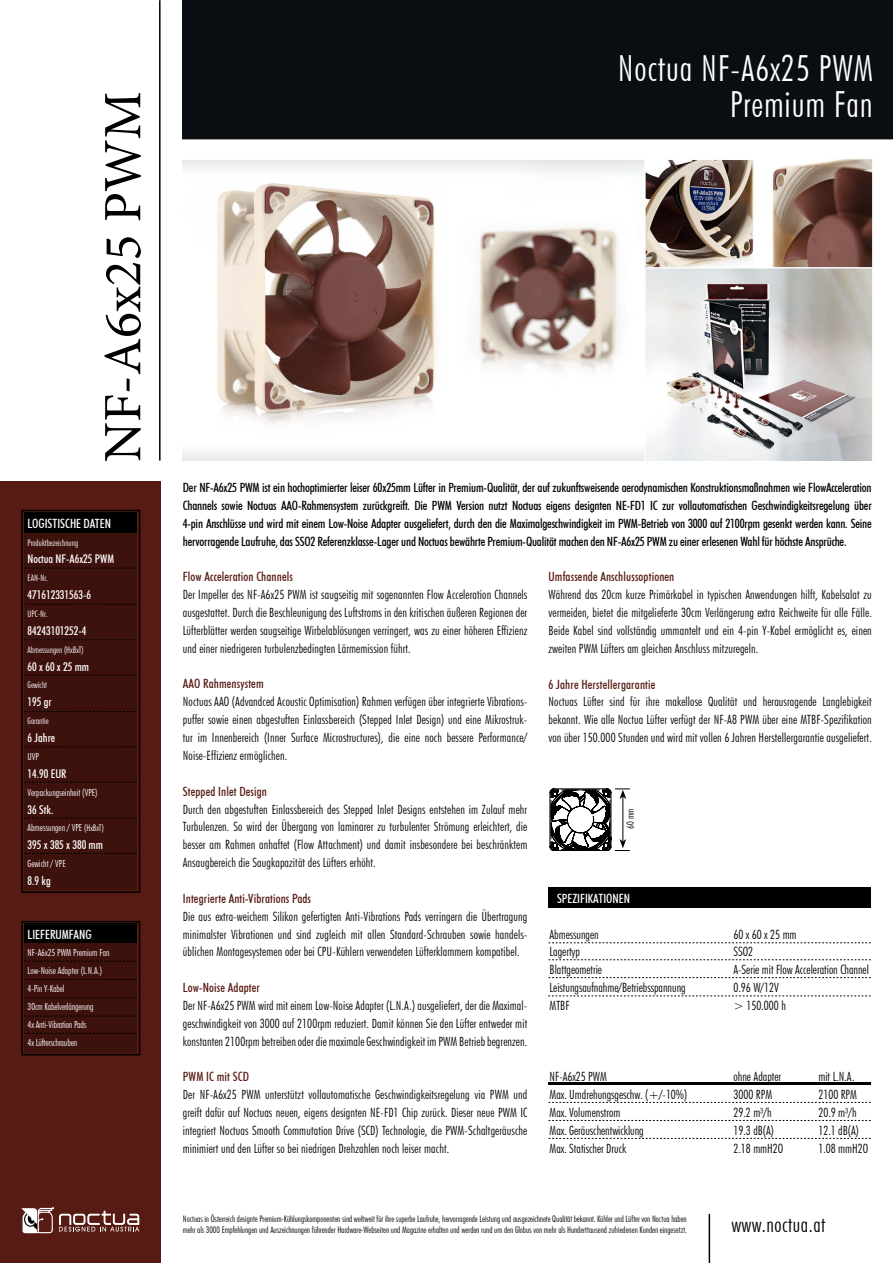
<style>
.page{position:relative;width:893px;height:1263px;background:#fff}
.page>*{position:absolute;margin:0;border:0;box-sizing:border-box;transform-origin:0 0}
.t1{font:54px "Minion Pro";color:#000}
.t2{font:300 condensed 36px/35.7px "Futura BT";letter-spacing:.025em;color:#fff;text-align:right}
.t3{font:300 condensed 21px "Futura BT";letter-spacing:.025em;color:#000}
.t4{font:300 condensed 12.75px/17.9px "Futura BT";letter-spacing:.01em;color:#000;text-align:justify}
.t5{font:500 condensed 12.75px/17.9px "Futura BT";letter-spacing:-.015em;color:#000;text-align:justify}
.t6{font:500 condensed 12.75px "Futura BT";letter-spacing:.01em;color:#571b13}
.t7{font:500 condensed 12.75px "Futura BT";color:#fff}
.t8{font:500 condensed 12px "Futura BT";color:#fff}
.t9{font:300 condensed 9.75px/17.9px "Futura BT";color:#fff}
.t10{font:300 condensed 9.75px "Futura BT";color:#000}
.t11{font:300 condensed 9px/10.8px "Futura BT";letter-spacing:-.005em;color:#000}
.t12{font:300 condensed 9px "Futura BT";color:#fff}
.s1{font-size:9px}
</style>
<div class="page">
<div style="left:0;top:482px;width:161px;height:781px;background:#571b13"></div>
<svg style="left:21px;top:1207px;width:119px;height:27px"></svg>
<div style="left:24px;top:531px;width:113px;height:358px;background:#3d120d"></div>
<div style="left:24px;top:513px;width:113px;height:20px;background:#000"></div>
<div style="left:21px;top:510px;width:119px;height:383px;border:2px solid #000"></div>
<div style="left:24px;top:942px;width:113px;height:110px;background:#3d120d"></div>
<div style="left:24px;top:924px;width:113px;height:19px;background:#000"></div>
<div style="left:21px;top:921px;width:119px;height:134px;border:2px solid #000"></div>
<svg style="left:24px;top:568px;width:113px;height:1px"></svg>
<svg style="left:24px;top:604px;width:113px;height:1px"></svg>
<svg style="left:24px;top:639px;width:113px;height:1px"></svg>
<svg style="left:24px;top:675px;width:113px;height:1px"></svg>
<svg style="left:24px;top:711px;width:113px;height:1px"></svg>
<svg style="left:24px;top:746px;width:113px;height:1px"></svg>
<svg style="left:24px;top:782px;width:113px;height:1px"></svg>
<svg style="left:24px;top:818px;width:113px;height:1px"></svg>
<svg style="left:24px;top:853px;width:113px;height:1px"></svg>
<hr style="left:709px;top:1214px;width:1px;height:49px;background:#000">
<svg style="left:24px;top:961px;width:113px;height:1px"></svg>
<svg style="left:24px;top:979px;width:113px;height:1px"></svg>
<div style="left:549px;top:888px;width:322px;height:20px;background:#000"></div>
<svg style="left:549px;top:959px;width:322px;height:1px"></svg>
<svg style="left:549px;top:942px;width:322px;height:1px"></svg>
<svg style="left:549px;top:1120px;width:322px;height:1px"></svg>
<svg style="left:549px;top:1102px;width:322px;height:1px"></svg>
<svg style="left:549px;top:1138px;width:322px;height:1px"></svg>
<hr style="left:549px;top:1083px;width:322px;height:2px;background:#000">
<svg style="left:549px;top:977px;width:322px;height:1px"></svg>
<svg style="left:24px;top:997px;width:113px;height:1px"></svg>
<svg style="left:24px;top:1016px;width:113px;height:1px"></svg>
<svg style="left:24px;top:1033px;width:113px;height:1px"></svg>
<hr style="left:159px;top:0;width:2px;height:460px;background:#000">
<svg style="left:550px;top:788px;width:80px;height:63px"></svg>
<svg style="left:548px;top:996px;width:323px;height:1px"></svg>
<img style="left:183px;top:0;width:710px;height:460px">
<h1 class="t1" style="left:87px;top:462px;width:372px;rotate:-90deg">NF-A6x25 PWM</h1>
<p class="t7" style="left:28px;top:515px;width:85px">LOGISTISCHE DATEN</p>
<p class="t12" style="left:28px;top:537px;width:52px">Produktbezeichnung</p>
<p class="t8" style="left:28px;top:552px;width:88px">Noctua NF-A6x25 PWM</p>
<p class="t12" style="left:28px;top:573px;width:22px">EAN-Nr.</p>
<p class="t8" style="left:28px;top:588px;width:65px">471612331563-6</p>
<p class="t12" style="left:28px;top:608px;width:22px">UPC-Nr.</p>
<p class="t8" style="left:28px;top:623px;width:60px">84243101252-4</p>
<p class="t12" style="left:28px;top:644px;width:58px">Abmessungen (HxBxT)</p>
<p class="t8" style="left:28px;top:659px;width:63px">60 x 60 x 25 mm</p>
<p class="t12" style="left:28px;top:680px;width:21px">Gewicht</p>
<p class="t8" style="left:28px;top:695px;width:26px">195 gr</p>
<p class="t12" style="left:28px;top:715px;width:23px">Garantie</p>
<p class="t8" style="left:28px;top:730px;width:29px">6 Jahre</p>
<p class="t9" style="left:28px;top:747px;width:13px">UVP</p>
<p class="t8" style="left:28px;top:766px;width:40px">14.90 EUR</p>
<p class="t9" style="left:28px;top:783px;width:72px">Verpackungseinheit (VPE)</p>
<p class="t8" style="left:28px;top:802px;width:27px">36 Stk.</p>
<p class="t9" style="left:28px;top:819px;width:78px">Abmessungen / VPE <span class="s1">(HxBxT)</span></p>
<p class="t8" style="left:28px;top:838px;width:77px">395 x 385 x 380 mm</p>
<p class="t9" style="left:28px;top:855px;width:40px">Gewicht / VPE</p>
<p class="t8" style="left:28px;top:873px;width:25px">8.9 kg</p>
<p class="t7" style="left:28px;top:926px;width:66px">LIEFERUMFANG</p>
<p class="t9" style="left:28px;top:944px;width:83px">NF-A6x25 PWM Premium Fan<br>Low-Noise Adapter (L.N.A.)<br>4-Pin Y-Kabel<br>30cm Kabelverlängerung<br>4x Anti-Vibration Pads<br>4x Lüfterschrauben</p>
<h2 class="t2" style="left:618px;top:50px;width:257px">Noctua NF-A6x25 PWM<br>Premium Fan</h2>
<p class="t5" style="left:183px;top:478px;width:690px">Der NF-A6x25 PWM ist ein hochoptimierter leiser 60x25mm Lüfter in Premium-Qualität, der auf zukunftsweisende aerodynamischen Konstruktionsmaßnahmen wie FlowAcceleration Channels sowie Noctuas AAO-Rahmensystem zurückgreift. Die PWM Version nutzt Noctuas eigens designten NE-FD1 IC zur vollautomatischen Geschwindigkeitsregelung über 4-pin Anschlüsse und wird mit einem Low-Noise Adapter ausgeliefert, durch den die Maximalgeschwindigkeit im PWM-Betrieb von 3000 auf 2100rpm gesenkt werden kann. Seine hervorragende Laufruhe, das SSO2 Referenzklasse-Lager und Noctuas bewährte Premium-Qualität machen den NF-A6x25 PWM zu einer erlesenen Wahl für höchste Ansprüche.</p>
<p class="t6" style="left:183px;top:569px;width:112px">Flow Acceleration Channels</p>
<p class="t4" style="left:183px;top:586px;width:346px">Der Impeller des NF-A6x25 PWM ist saugseitig mit sogenannten Flow Acceleration Channels ausgestattet. Durch die Beschleunigung des Luftstroms in den kritischen äußeren Regionen der Lüfterblätter werden saugseitige Wirbelablösungen verringert, was zu einer höheren Effizienz und einer niedrigeren turbulenzbedingten Lärmemission führt.</p>
<p class="t6" style="left:183px;top:676px;width:82px">AAO Rahmensystem</p>
<p class="t4" style="left:183px;top:693px;width:346px">Noctuas AAO (Advandced Acoustic Optimisation) Rahmen verfügen über integrierte Vibrations&shy;puffer sowie einen abgestuften Einlassbereich (Stepped Inlet Design) und eine Mikrostruk&shy;tur im Innenbereich (Inner Surface Microstructures), die eine noch bessere Performance/ Noise-Effizienz ermöglichen.</p>
<p class="t6" style="left:183px;top:783px;width:86px">Stepped Inlet Design</p>
<p class="t4" style="left:183px;top:800px;width:346px">Durch den abgestuften Einlassbereich des Stepped Inlet Designs entstehen im Zulauf mehr Turbulenzen. So wird der Übergang von laminarer zu turbulenter Strömung erleichtert, die besser am Rahmen anhaftet (Flow Attachment) und damit insbesondere bei beschränktem Ansaugbereich die Saugkapazität des Lüfters erhöht.</p>
<p class="t6" style="left:183px;top:890px;width:130px">Integrierte Anti-Vibrations Pads</p>
<p class="t4" style="left:183px;top:907px;width:346px">Die aus extra-weichem Silikon gefertigten Anti-Vibrations Pads verringern die Übertragung minimalster Vibrationen und sind zugleich mit allen Standard-Schrauben sowie handels&shy;üblichen Montagesystemen oder bei CPU-Kühlern verwendeten Lüfterklammern kompatibel.</p>
<p class="t6" style="left:183px;top:980px;width:79px">Low-Noise Adapter</p>
<p class="t4" style="left:183px;top:996px;width:346px">Der NF-A6x25 PWM wird mit einem Low-Noise Adapter (L.N.A.) ausgeliefert, der die Maximal&shy;geschwindigkeit von 3000 auf 2100rpm reduziert. Damit können Sie den Lüfter entweder mit konstanten 2100rpm betreiben oder die maximale Geschwindigkeit im PWM Betrieb begrenzen.</p>
<p class="t6" style="left:183px;top:1069px;width:68px">PWM IC mit SCD</p>
<p class="t4" style="left:183px;top:1086px;width:346px">Der NF-A6x25 PWM unterstützt vollautomatische Geschwindigkeitsregelung via PWM und greift dafür auf Noctuas neuen, eigens designten NE-FD1 Chip zurück. Dieser neue PWM IC integriert Noctuas Smooth Commutation Drive (SCD) Technologie, die PWM-Schaltgeräusche minimiert und den Lüfter so bei niedrigen Drehzahlen noch leiser macht.</p>
<p class="t6" style="left:549px;top:569px;width:127px">Umfassende Anschlussoptionen</p>
<p class="t4" style="left:549px;top:586px;width:325px">Während das 20cm kurze Primärkabel in typischen Anwendungen hilft, Kabelsalat zu vermeiden, bietet die mitgelieferte 30cm Verlängerung extra Reichweite für alle Fälle.<br>Beide Kabel sind vollständig ummantelt und ein 4-pin Y-Kabel ermöglicht es, einen zweiten PWM Lüfters am gleichen Anschluss mitzuregeln.</p>
<p class="t6" style="left:549px;top:676px;width:108px">6 Jahre Herstellergarantie</p>
<p class="t4" style="left:549px;top:693px;width:325px">Noctuas Lüfter sind für ihre makellose Qualität und herausragende Langlebigkeit bekannt. Wie alle Noctua Lüfter verfügt der NF-A8 PWM über eine MTBF-Spezifikation von über 150.000 Stunden und wird mit vollen 6 Jahren Herstellergarantie ausgeliefert.</p>
<p class="t10" style="left:624px;top:829px;width:22px;rotate:-90deg">60 mm</p>
<p class="t7" style="left:557px;top:890px;width:74px">SPEZIFIKATIONEN</p>
<p class="t4" style="left:550px;top:925px;width:138px;text-align:left">Abmessungen<br>Lagertyp<br>Blattgeometrie<br>Leistungsaufnahme/Betriebsspannung<br>MTBF</p>
<p class="t4" style="left:733px;top:925px;width:137px;text-align:left">60 x 60 x 25 mm<br>SSO2<br>A-Serie mit Flow Acceleration Channel<br>0.96 W/12V<br>&gt; 150.000 h</p>
<p class="t4" style="left:733px;top:1068px;width:51px;text-align:left">ohne Adapter<br>3000 RPM<br>29.2 m³/h<br>19.3 dB(A)<br>2.18 mmH2O</p>
<p class="t4" style="left:550px;top:1068px;width:139px;text-align:left">NF-A6x25 PWM<br>Max. Umdrehungsgeschw. (+/-10%)<br>Max. Volumenstrom<br>Max. Geräuschentwicklung<br>Max. Statischer Druck</p>
<p class="t4" style="left:818px;top:1068px;width:51px;text-align:left">mit L.N.A.<br>2100 RPM<br>20.9 m³/h<br>12.1 dB(A)<br>1.08 mmH2O</p>
<p class="t11" style="left:183px;top:1213px;width:505px">Noctuas in Österreich designte Premium-Kühlungskomponenten sind weltweit für ihre superbe Laufruhe, hervorragende Leistung und ausgezeichnete Qualität bekannt. Kühler und Lüfter von Noctua haben mehr als 3000 Empfehlungen und Auszeichnungen führender Hardware-Webseiten und Magazine erhalten und werden rund um den Globus von mehr als Hunderttausend zufriedenen Kunden eingesetzt.</p>
<h3 class="t3" style="left:731px;top:1212px;width:96px">www.noctua.at</h3>
</div>
